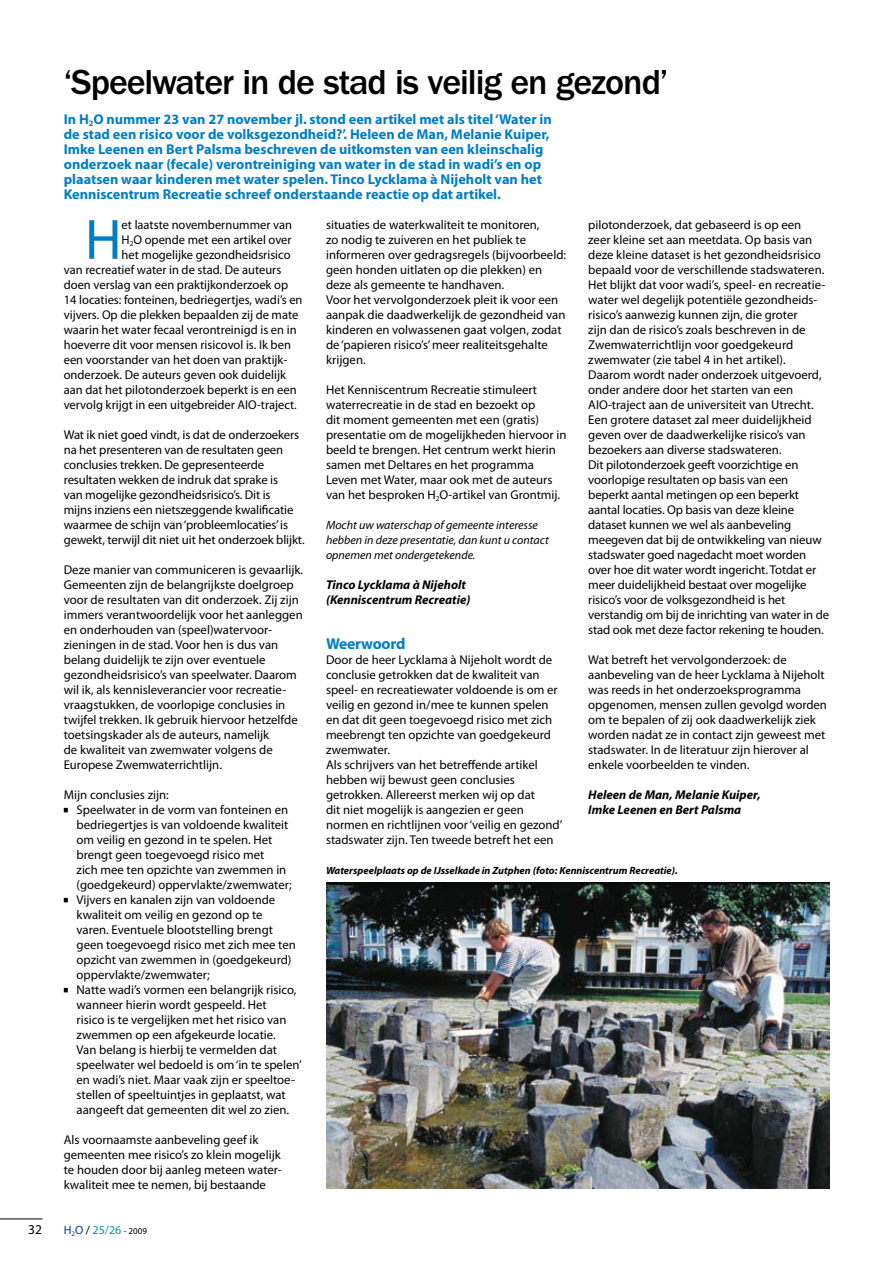
<style>
.page{position:relative;width:893px;height:1263px;background:#fff}
.page>*{position:absolute;margin:0;border:0;box-sizing:border-box;transform-origin:0 0}
.t1{font:57.3px "Myriad Pro";color:#007ec5}
.t2{font:500 36px "ITC Franklin Gothic Std";letter-spacing:-.03em;color:#000}
.t3{font:700 15.75px "Myriad Pro";letter-spacing:-.015em;color:#007ec5}
.t4{font:700 14.25px/15px "Myriad Pro";color:#007ec5}
.t5{font:13.5px "Myriad Pro";color:#000}
.t6{font:12.75px/15px "Myriad Pro";color:#000}
.t7{font:italic 700 12.75px/15px "Myriad Pro";color:#000}
.t8{font:italic 12px/15px "Myriad Pro";color:#000}
.t9{font:12px "Myriad Pro";color:#0094a8}
.t10{font:italic 700 10.5px "Myriad Pro";color:#000}
.s1{font-family:"ITC Franklin Gothic Std Hvy";font-size:6.75px}
.s2{color:#003f8a}
.s3{color:#000}
.s4{font-size:9px;color:#000}
</style>
<div class="page">
<hr style="left:0;top:1219px;width:43px;height:1px;background:#000">
<svg style="left:64px;top:808px;width:4px;height:4px"></svg>
<svg style="left:64px;top:898px;width:4px;height:4px"></svg>
<svg style="left:64px;top:988px;width:4px;height:4px"></svg>
<img style="left:326px;top:882px;width:503px;height:307px">
<h2 class="t2" style="left:64px;top:62px;width:606px">‘Speelwater in de stad is veilig en gezond’</h2>
<p class="t4" style="left:64px;top:112px;width:490px">In H<sub>2</sub>O nummer 23 van 27 november jl. stond een artikel met als titel ‘Water in de stad een risico voor de volksgezondheid?’. Heleen de Man, Melanie Kuiper, Imke Leenen en Bert Palsma beschreven de uitkomsten van een kleinschalig onderzoek naar (fecale) verontreiniging van water in de stad in wadi’s en op plaatsen waar kinderen met water spelen. Tinco Lycklama à Nijeholt van het Kenniscentrum Recreatie schreef onderstaande reactie op dat artikel.</p>
<h1 class="t1" style="left:85px;top:208px;width:30px">H</h1>
<p class="t6" style="left:122px;top:217px;width:172px">et laatste novembernummer van</p>
<p class="t6" style="left:588px;top:217px;width:242px">pilotonderzoek, dat gebaseerd is op een<br>zeer kleine set aan meetdata. Op basis van deze kleine dataset is het gezondheidsrisico bepaald voor de verschillende stadswateren.<br>Het blijkt dat voor wadi’s, speel- en recreatie&shy;water wel degelijk potentiële gezondheids&shy;risico’s aanwezig kunnen zijn, die groter<br>zijn dan de risico’s zoals beschreven in de Zwemwaterrichtlijn voor goedgekeurd zwemwater (zie tabel 4 in het artikel).<br>Daarom wordt nader onderzoek uitgevoerd, onder andere door het starten van een AIO-traject aan de universiteit van Utrecht.<br>Een grotere dataset zal meer duidelijkheid geven over de daadwerkelijke risico’s van bezoekers aan diverse stadswateren.<br>Dit pilotonderzoek geeft voorzichtige en voorlopige resultaten op basis van een beperkt aantal metingen op een beperkt aantal locaties. Op basis van deze kleine dataset kunnen we wel als aanbeveling meegeven dat bij de ontwikkeling van nieuw stadswater goed nagedacht moet worden over hoe dit water wordt ingericht. Totdat er meer duidelijkheid bestaat over mogelijke risico’s voor de volksgezondheid is het verstandig om bij de inrichting van water in de stad ook met deze factor rekening te houden.</p>
<p class="t6" style="left:588px;top:652px;width:240px">Wat betreft het vervolgonderzoek: de aanbeveling van de heer Lycklama à N ijeholt was reeds in het onderzoeksprogramma opgenomen, mensen zullen gevolgd worden om te bepalen of zij ook daadwerkelijk ziek worden nadat ze in contact zijn geweest met stadswater. I n de literatuur zijn hierover al enkele voorbeelden te vinden.</p>
<p class="t7" style="left:588px;top:787px;width:174px">Heleen de Man, Melanie Kuiper,<br>Imke Leenen en Bert Palsma</p>
<p class="t6" style="left:326px;top:217px;width:242px">situaties de waterkwaliteit te monitoren,<br>zo nodig te zuiveren en het publiek te informeren over gedragsregels (bijvoorbeeld: geen honden uitlaten op die plekken) en deze als gemeente te handhaven.<br>Voor het vervolgonderzoek pleit ik voor een aanpak die daadwerkelijk de gezondheid van kinderen en volwassenen gaat volgen, zodat de ‘papieren risico’s’ meer realiteitsgehalte krijgen.</p>
<p class="t6" style="left:326px;top:382px;width:242px">Het Kenniscentrum Recreatie stimuleert waterrecreatie in de stad en bezoekt op<br>dit moment gemeenten met een (gratis) presentatie om de mogelijkheden hiervoor in beeld te brengen. Het centrum werkt hierin samen met Deltares en het programma Leven met Water, maar ook met de auteurs van het besproken H <sub>2</sub>O-artikel van Grontmij.</p>
<p class="t8" style="left:326px;top:518px;width:224px">Mocht uw waterschap of gemeente interesse hebben in deze presentatie, dan kunt u contact opnemen met ondergetekende.</p>
<p class="t7" style="left:326px;top:577px;width:146px">Tinco Lycklama à Nijeholt (Kenniscentrum Recreatie)</p>
<p class="t3" style="left:326px;top:635px;width:81px">Weerwoord</p>
<p class="t6" style="left:326px;top:652px;width:238px">Door de heer Lycklama à N ijeholt wordt de conclusie getrokken dat de kwaliteit van speel- en recreatiewater voldoende is om er veilig en gezond in/mee te kunnen spelen en dat dit geen toegevoegd risico met zich meebrengt ten opzichte van goedgekeurd zwemwater.<br>Als schrijvers van het betreffende artikel hebben wij bewust geen conclusies getrokken. Allereerst merken wij op dat<br>dit niet mogelijk is aangezien er geen normen en richtlijnen voor ‘veilig en gezond’ stadswater zijn. Ten tweede betreft het een</p>
<p class="t6" style="left:122px;top:232px;width:172px">H <sub>2</sub>O opende met een artikel over</p>
<p class="t6" style="left:122px;top:247px;width:170px">het mogelijke gezondheidsrisico</p>
<p class="t6" style="left:64px;top:262px;width:219px">van recreatief water in de stad. De auteurs</p>
<p class="t6" style="left:64px;top:277px;width:226px">doen verslag van een praktijkonderzoek op</p>
<p class="t6" style="left:64px;top:292px;width:240px">14 locaties: fonteinen, bedriegertjes, wadi’s en</p>
<p class="t6" style="left:64px;top:307px;width:236px">vijvers. Op die plekken bepaalden zij de mate</p>
<p class="t6" style="left:64px;top:322px;width:234px">waarin het water fecaal verontreinigd is en in</p>
<p class="t6" style="left:64px;top:337px;width:229px">hoeverre dit voor mensen risicovol is. I k ben</p>
<p class="t6" style="left:64px;top:352px;width:225px">een voorstander van het doen van praktijk-</p>
<p class="t6" style="left:64px;top:367px;width:224px">onderzoek. De auteurs geven ook duidelijk</p>
<p class="t6" style="left:64px;top:382px;width:234px">aan dat het pilotonderzoek beperkt is en een</p>
<p class="t6" style="left:64px;top:397px;width:235px">vervolg krijgt in een uitgebreider AIO-traject.</p>
<p class="t6" style="left:64px;top:427px;width:242px">Wat ik niet goed vindt, is dat de onderzoekers na het presenteren van de resultaten geen conclusies trekken. De gepresenteerde resultaten wekken de indruk dat sprake is<br>van mogelijke gezondheidsrisico’s. Dit is<br>mijns inziens een nietszeggende kwalificatie waarmee de schijn van ‘probleemlocaties’ is gewekt, terwijl dit niet uit het onderzoek blijkt.</p>
<p class="t6" style="left:64px;top:562px;width:241px">Deze manier van communiceren is gevaarlijk.<br>Gemeenten zijn de belangrijkste doelgroep voor de resultaten van dit onderzoek. Zij zijn immers verantwoordelijk voor het aanleggen en onderhouden van (speel)watervoor&shy;zieningen in de stad. Voor hen is dus van belang duidelijk te zijn over eventuele gezondheidsrisico’s van speelwater. Daarom wil ik, als kennisleverancier voor recreatie&shy;vraagstukken, de voorlopige conclusies in twijfel trekken. I k gebruik hiervoor hetzelfde toetsingskader als de auteurs, namelijk<br>de kwaliteit van zwemwater volgens de Europese Zwemwaterrichtlijn.</p>
<p class="t6" style="left:64px;top:787px;width:107px">Mijn conclusies zijn:</p>
<p class="t6" style="left:77px;top:802px;width:217px;text-indent:-13px"><span class="s1">•</span> Speelwater in de vorm van fonteinen en bedriegertjes is van voldoende kwaliteit om veilig en gezond in te spelen. Het brengt geen toegevoegd risico met<br>zich mee ten opzichte van zwemmen in (goedgekeurd) oppervlakte/zwemwater;</p>
<p class="t6" style="left:77px;top:892px;width:221px;text-indent:-13px"><span class="s1">•</span> Vijvers en kanalen zijn van voldoende kwaliteit om veilig en gezond op te varen. Eventuele blootstelling brengt geen toegevoegd risico met zich mee ten opzicht van zwemmen in (goedgekeurd) oppervlakte/zwemwater;</p>
<p class="t6" style="left:77px;top:982px;width:227px;text-indent:-13px"><span class="s1">•</span> Natte wadi’s vormen een belangrijk risico, wanneer hierin wordt gespeeld. Het<br>risico is te vergelijken met het risico van zwemmen op een afgekeurde locatie.<br>Van belang is hierbij te vermelden dat speelwater wel bedoeld is om ‘in te spelen’ en wadi’s niet. Maar vaak zijn er speeltoe&shy;stellen of speeltuintjes in geplaatst, wat aangeeft dat gemeenten dit wel zo zien.</p>
<p class="t6" style="left:64px;top:1132px;width:220px">Als voornaamste aanbeveling geef ik gemeenten mee risico’s zo klein mogelijk te houden door bij aanleg meteen water&shy;kwaliteit mee te nemen, bij bestaande</p>
<p class="t10" style="left:326px;top:864px;width:353px">Waterspeelplaats op de IJsselkade in Zutphen (foto: Kenniscentrum Recreatie).</p>
<p class="t5" style="left:28px;top:1222px;width:15px">32</p>
<p class="t9" style="left:64px;top:1223px;width:85px"><span class="s2">H</span> <sub>2</sub><span class="s2">O</span> <span class="s3">/</span> 25/26 <span class="s4">- 2009</span></p>
</div>
